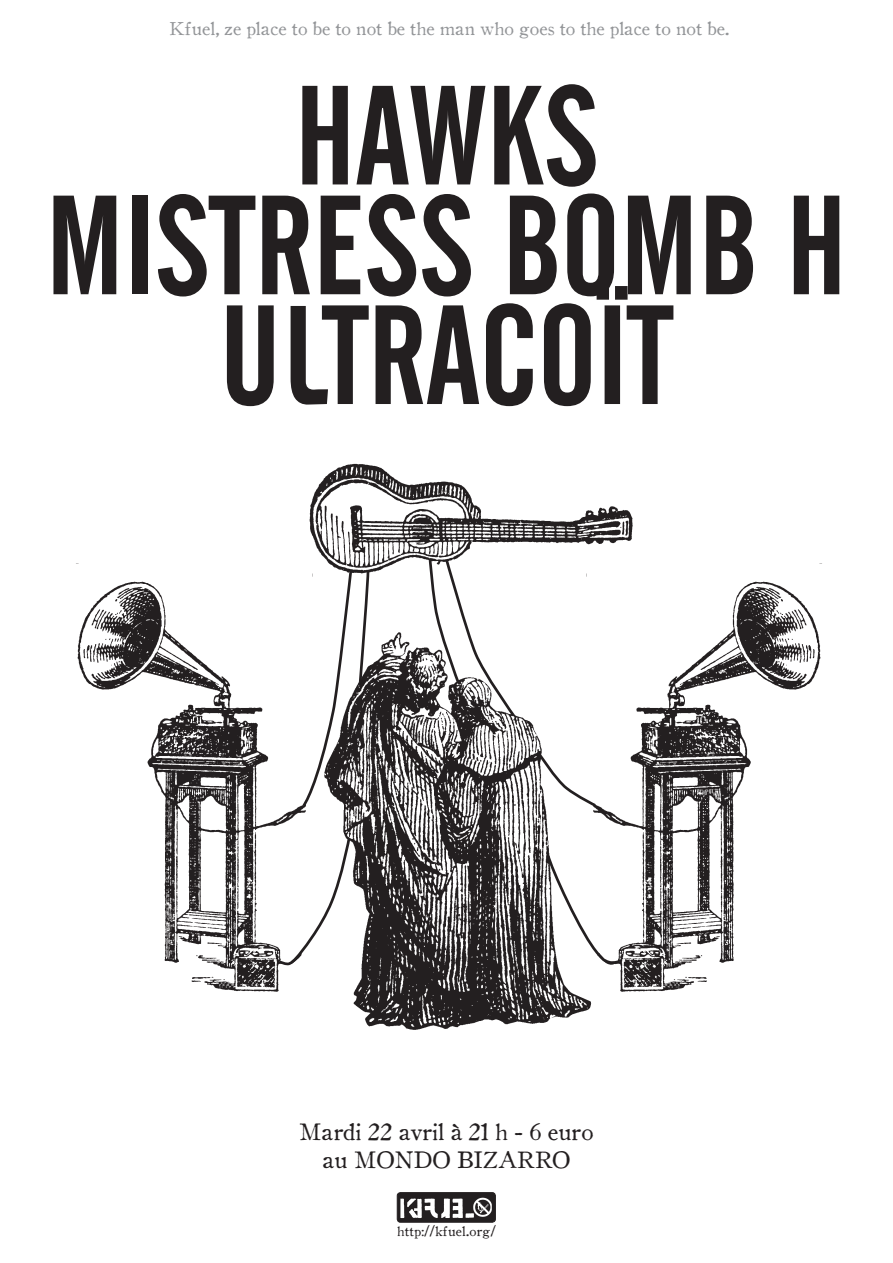
<style>
.page{position:relative;width:893px;height:1263px;background:#fff}
.page>*{position:absolute;margin:0;border:0;box-sizing:border-box;transform-origin:0 0}
.t1{font:139.65px/109.8px "Cafeta";color:#231f20;text-align:center}
.t2{font:22.95px/27.6px "Oldstyle HPLHS";color:#231f20;text-align:center}
.t3{font:18px "Oldstyle HPLHS";color:#939598}
.t4{font:13.35px "Oldstyle HPLHS";letter-spacing:.015em;color:#231f20}
</style>
<div class="page">
<div style="left:397px;top:1192px;width:99px;height:30px;border:1px solid #231f20;border-radius:3px"></div>
<img style="left:401px;top:1197px;width:90px;height:20px">
<div style="left:398px;top:1194px;width:96px;height:26px;border:2px solid #231f20"></div>
<img style="left:343px;top:632px;width:249px;height:398px">
<img style="left:309px;top:463px;width:324px;height:109px">
<img style="left:586px;top:563px;width:236px;height:439px">
<img style="left:76px;top:563px;width:236px;height:429px">
<svg style="left:536px;top:750px;width:62px;height:58px"></svg>
<svg style="left:545px;top:853px;width:77px;height:113px"></svg>
<svg style="left:427px;top:556px;width:89px;height:162px"></svg>
<svg style="left:277px;top:836px;width:75px;height:131px"></svg>
<svg style="left:301px;top:568px;width:70px;height:240px"></svg>
<p class="t3" style="left:169px;top:17px;width:561px">Kfuel, ze place to be to not be the man who goes to the place to not be.</p>
<h1 class="t1" style="left:46px;top:83px;width:803px">HAWKS<br>MISTRESS BOMB H<br>ULTRACOÏT</h1>
<p class="t2" style="left:299px;top:1118px;width:296px">Mardi 22 avril à 21 h - 6 euro au MONDO BIZARRO</p>
<p class="t4" style="left:397px;top:1223px;width:100px">http://kfuel.org/</p>
</div>
